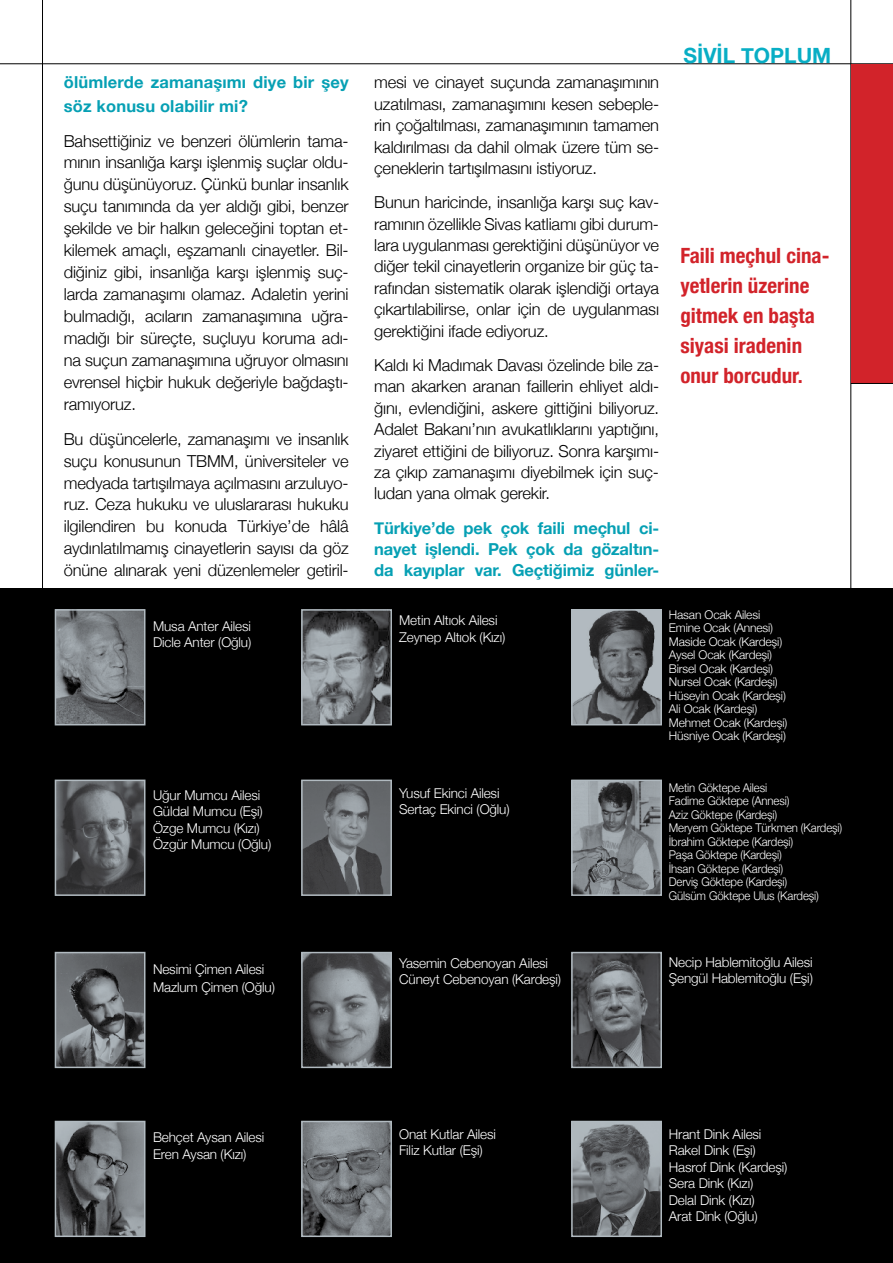
<style>
.page{position:relative;width:893px;height:1263px;background:#fff}
.page>*{position:absolute;margin:0;border:0;box-sizing:border-box;transform-origin:0 0}
.t1{font:700 condensed 21px/30px "Helvetica Neue";color:#d2232a}
.t2{font:700 21px "Helvetica Neue";color:#08aec5}
.t3{font:300 16.5px/21.9px "Helvetica Neue";letter-spacing:-.01em;color:#000;text-align:justify}
.t4{font:700 16.5px/21.5px "Helvetica Neue";letter-spacing:-.01em;color:#06a0b4;text-align:justify}
.t5{font:700 16.5px/23.4px "Helvetica Neue";letter-spacing:.01em;color:#06a0b4}
.t6{font:300 13.5px/16.5px "Helvetica Neue";letter-spacing:-.01em;color:#fff}
.t7{font:300 12px/13.5px "Helvetica Neue";letter-spacing:-.01em;color:#fff;scale:.95 1}
.t8{font:300 12px/13.5px "Helvetica Neue";letter-spacing:-.01em;color:#fff}
</style>
<div class="page">
<hr style="left:850px;top:0;width:1px;height:1263px;background:#000">
<hr style="left:42px;top:0;width:1px;height:1263px;background:#000">
<hr style="left:0;top:63px;width:893px;height:1px;background:#000">
<div style="left:0;top:589px;width:893px;height:674px;background:#000"></div>
<div style="left:851px;top:64px;width:42px;height:319px;background:#d2232a"></div>
<hr style="left:851px;top:383px;width:42px;height:1px;background:#000">
<img style="left:58px;top:612px;width:84px;height:110px">
<div style="left:55px;top:609px;width:90px;height:116px;border:2px solid #b1bac0"></div>
<img style="left:58px;top:782px;width:84px;height:111px">
<div style="left:55px;top:779px;width:90px;height:117px;border:2px solid #b1bac0"></div>
<img style="left:58px;top:955px;width:84px;height:110px">
<div style="left:55px;top:952px;width:90px;height:116px;border:2px solid #b1bac0"></div>
<img style="left:58px;top:1124px;width:84px;height:110px">
<div style="left:55px;top:1121px;width:90px;height:116px;border:2px solid #b1bac0"></div>
<img style="left:574px;top:612px;width:85px;height:110px">
<div style="left:571px;top:609px;width:91px;height:116px;border:2px solid #b1bac0"></div>
<img style="left:574px;top:782px;width:85px;height:111px">
<div style="left:571px;top:779px;width:91px;height:117px;border:2px solid #b1bac0"></div>
<img style="left:574px;top:955px;width:85px;height:110px">
<div style="left:571px;top:952px;width:91px;height:116px;border:2px solid #b1bac0"></div>
<img style="left:574px;top:1124px;width:85px;height:110px">
<div style="left:571px;top:1121px;width:91px;height:116px;border:2px solid #b1bac0"></div>
<img style="left:304px;top:612px;width:85px;height:110px">
<div style="left:301px;top:609px;width:91px;height:116px;border:2px solid #b1bac0"></div>
<img style="left:304px;top:782px;width:85px;height:111px">
<div style="left:301px;top:779px;width:91px;height:117px;border:2px solid #b1bac0"></div>
<img style="left:304px;top:955px;width:85px;height:110px">
<div style="left:301px;top:952px;width:91px;height:116px;border:2px solid #b1bac0"></div>
<img style="left:304px;top:1124px;width:85px;height:110px">
<div style="left:301px;top:1121px;width:91px;height:116px;border:2px solid #b1bac0"></div>
<p class="t5" style="left:64px;top:70px;width:286px">ölümlerde zamanaşımı diye bir şey söz konusu olabilir mi?</p>
<p class="t3" style="left:64px;top:129px;width:286px">Bahsettiğiniz ve benzeri ölümlerin tama&shy;mının insanlığa karşı işlenmiş suçlar oldu&shy;ğunu düşünüyoruz. Çünkü bunlar insanlık suçu tanımında da yer aldığı gibi, benzer şekilde ve bir halkın geleceğini toptan et&shy;kilemek amaçlı, eşzamanlı cinayetler. Bil&shy;diğiniz gibi, insanlığa karşı işlenmiş suç&shy;larda zamanaşımı olamaz. Adaletin yerini bulmadığı, acıların zamanaşımına uğra&shy;madığı bir süreçte, suçluyu koruma adı&shy;na suçun zamanaşımına uğruyor olmasını evrensel hiçbir hukuk değeriyle bağdaştı&shy;ramıyoruz.</p>
<p class="t3" style="left:64px;top:427px;width:286px">Bu düşüncelerle, zamanaşımı ve insanlık suçu konusunun TBMM, üniversiteler ve medyada tartışılmaya açılmasını arzuluyo&shy;ruz. Ceza hukuku ve uluslararası hukuku ilgilendiren bu konuda Türkiye’de hâlâ aydınlatılmamış cinayetlerin sayısı da göz önüne alınarak yeni düzenlemeler getiril-</p>
<p class="t6" style="left:153px;top:617px;width:100px">Musa Anter Ailesi<br>Dicle Anter (Oğlu)</p>
<p class="t6" style="left:153px;top:786px;width:120px">Uğur Mumcu Ailesi<br>Güldal Mumcu (Eşi)<br>Özge Mumcu (Kızı)<br>Özgür Mumcu (Oğlu)</p>
<p class="t6" style="left:153px;top:960px;width:123px;line-height:18px">Nesimi Çimen Ailesi<br>Mazlum Çimen (Oğlu)</p>
<p class="t3" style="left:374px;top:71px;width:286px;line-height:21.5px">mesi ve cinayet suçunda zamanaşımının uzatılması, zamanaşımını kesen sebeple&shy;rin çoğaltılması, zamanaşımının tamamen kaldırılması da dahil olmak üzere tüm se&shy;çeneklerin tartışılmasını istiyoruz.</p>
<p class="t3" style="left:374px;top:191px;width:286px;line-height:21.5px">Bunun haricinde, insanlığa karşı suç kav&shy;ramının özellikle Sivas katliamı gibi durum&shy;lara uygulanması gerektiğini düşünüyor ve diğer tekil cinayetlerin organize bir güç ta&shy;rafından sistematik olarak işlendiği ortaya çıkartılabilirse, onlar için de uygulanması gerektiğini ifade ediyoruz.</p>
<p class="t3" style="left:374px;top:354px;width:286px;line-height:21.5px">Kaldı ki Madımak Davası özelinde bile za&shy;man akarken aranan faillerin ehliyet aldı&shy;ğını, evlendiğini, askere gittiğini biliyoruz.<br>Adalet Bakanı’nın avukatlıklarını yaptığını, ziyaret ettiğini de biliyoruz. Sonra karşımı&shy;za çıkıp zamanaşımı diyebilmek için suç&shy;ludan yana olmak gerekir.</p>
<p class="t4" style="left:374px;top:517px;width:286px">Türkiye’de pek çok faili meçhul ci&shy;nayet işlendi. Pek çok da gözaltın&shy;da kayıplar var. Geçtiğimiz günler-</p>
<p class="t2" style="left:683px;top:43px;width:149px">SİVİL TOPLUM</p>
<p class="t1" style="left:680px;top:240px;width:151px">Faili meçhul cina&shy;yetlerin üzerine gitmek en başta siyasi iradenin onur borcudur.</p>
<p class="t6" style="left:399px;top:612px;width:108px">Metin Altıok Ailesi<br>Zeynep Altıok (Kızı)</p>
<p class="t8" style="left:669px;top:607px;width:120px">Hasan Ocak Ailesi<br>Emine Ocak (Annesi)<br>Maside Ocak (Kardeşi)<br>Aysel Ocak (Kardeşi)<br>Birsel Ocak (Kardeşi)<br>Nursel Ocak (Kardeşi)<br>Hüseyin Ocak (Kardeşi)<br>Ali Ocak (Kardeşi)<br>Mehmet Ocak (Kardeşi)<br>Hüsniye Ocak (Kardeşi)</p>
<p class="t6" style="left:399px;top:784px;width:112px">Yusuf Ekinci Ailesi<br>Sertaç Ekinci (Oğlu)</p>
<p class="t7" style="left:669px;top:780px;width:184px">Metin Göktepe Ailesi<br>Fadime Göktepe (Annesi)<br>Aziz Göktepe (Kardeşi)<br>Meryem Göktepe Türkmen (Kardeşi)<br>İbrahim Göktepe (Kardeşi)<br>Paşa Göktepe (Kardeşi)<br>İhsan Göktepe (Kardeşi)<br>Derviş Göktepe (Kardeşi)<br>Gülsüm Göktepe Ulus (Kardeşi)</p>
<p class="t6" style="left:399px;top:954px;width:163px">Yasemin Cebenoyan Ailesi<br>Cüneyt Cebenoyan (Kardeşi)</p>
<p class="t6" style="left:669px;top:953px;width:146px">Necip Hablemitoğlu Ailesi<br>Şengül Hablemitoğlu (Eşi)</p>
<p class="t6" style="left:153px;top:1129px;width:113px">Behçet Aysan Ailesi<br>Eren Aysan (Kızı)</p>
<p class="t6" style="left:399px;top:1125px;width:98px">Onat Kutlar Ailesi<br>Filiz Kutlar (Eşi)</p>
<p class="t6" style="left:669px;top:1125px;width:120px">Hrant Dink Ailesi<br>Rakel Dink (Eşi)<br>Hasrof Dink (Kardeşi)<br>Sera Dink (Kızı)<br>Delal Dink (Kızı)<br>Arat Dink (Oğlu)</p>
</div>
